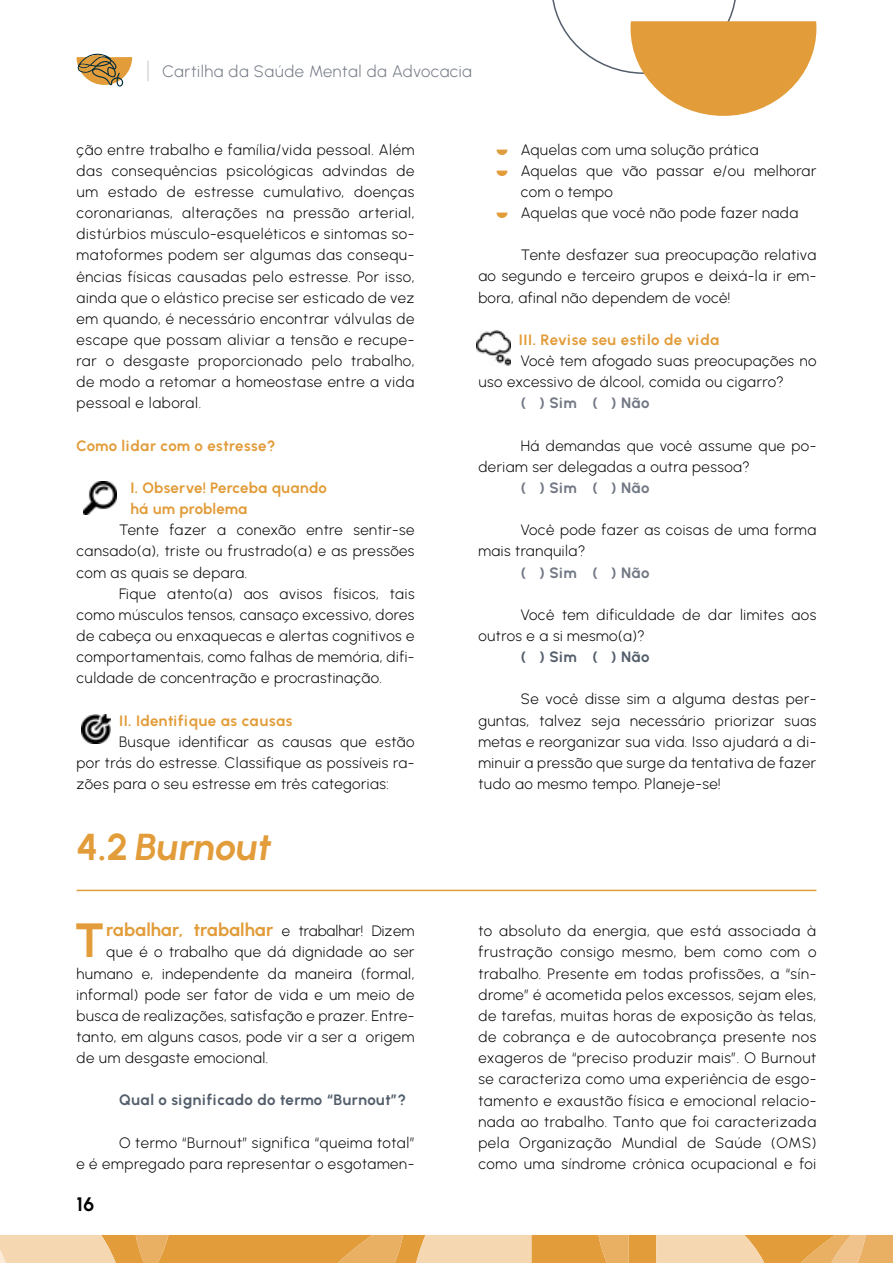
<style>
.page{position:relative;width:893px;height:1263px;background:#fff}
.page>*{position:absolute;margin:0;border:0;box-sizing:border-box;transform-origin:0 0}
.t1{font:700 48px "Urbanist";color:#e29c39}
.t2{font:italic 700 37.5px "Urbanist";letter-spacing:-.01em;color:#e29c39}
.t3{font:700 19.5px "Urbanist";color:#000}
.t4{font:700 18px "Urbanist";color:#e29c39}
.t5{font:300 16.5px "Urbanist";letter-spacing:.025em;color:#717783}
.t6{font:300 15px/21.1px "Urbanist";letter-spacing:.03em;color:#000;text-align:justify}
.t7{font:700 15px/21.1px "Urbanist";letter-spacing:.02em;color:#e29c39}
.t8{font:700 15px "Urbanist";letter-spacing:.025em;color:#535e6b}
.t9{font:700 15px "Urbanist";letter-spacing:.015em;color:#717783}
.s1{font-style:normal}
.s2{font-weight:300;font-size:15px;color:#000}
</style>
<div class="page">
<svg style="left:552px;top:0;width:264px;height:116px"></svg>
<div style="left:629px;top:1235px;width:27px;height:28px;background:#e29c39"></div>
<svg style="left:656px;top:1235px;width:237px;height:28px"></svg>
<svg style="left:0;top:1235px;width:629px;height:28px"></svg>
<svg style="left:77px;top:54px;width:55px;height:33px"></svg>
<hr style="left:147px;top:61px;width:2px;height:20px;background:#d8d8dc">
<hr style="left:77px;top:890px;width:739px;height:1px;background:#e29c39">
<img style="left:84px;top:481px;width:33px;height:33px">
<img style="left:82px;top:715px;width:28px;height:28px">
<img style="left:476px;top:331px;width:35px;height:34px">
<p class="t5" style="left:163px;top:61px;width:311px">Cartilha da Saúde Mental da Advocacia</p>
<p class="t6" style="left:77px;top:139px;width:339px">ção entre trabalho e família/vida pessoal. Além das consequências psicológicas advindas de um estado de estresse cumulativo, doenças coronarianas, alterações na pressão arterial, distúrbios músculo-esqueléticos e sintomas so&shy;matoformes podem ser algumas das consequ&shy;ências físicas causadas pelo estresse. Por isso, ainda que o elástico precise ser esticado de vez em quando, é necessário encontrar válvulas de escape que possam aliviar a tensão e recupe&shy;rar o desgaste proporcionado pelo trabalho, de modo a retomar a homeostase entre a vida pessoal e laboral.</p>
<p class="t7" style="left:77px;top:435px;width:200px">Como lidar com o estresse?</p>
<p class="t7" style="left:131px;top:477px;width:198px">I. Observe! Perceba quando há um problema</p>
<p class="t6" style="left:77px;top:519px;width:339px;text-indent:43px">Tente fazer a conexão entre sentir-se cansado(a), triste ou frustrado(a) e as pressões com as quais se depara.</p>
<p class="t6" style="left:77px;top:583px;width:340px;text-indent:43px">Fique atento(a) aos avisos físicos, tais como músculos tensos, cansaço excessivo, dores de cabeça ou enxaquecas e alertas cognitivos e comportamentais, como falhas de memória, difi&shy;culdade de concentração e procrastinação.</p>
<p class="t7" style="left:119px;top:710px;width:175px">II. Identifique as causas</p>
<p class="t6" style="left:77px;top:731px;width:339px;text-indent:43px">Busque identificar as causas que estão por trás do estresse. Classifique as possíveis ra&shy;zões para o seu estresse em três categorias:</p>
<h2 class="t2" style="left:77px;top:824px;width:199px"><span class="s1">4.2</span> Burnout</h2>
<h1 class="t1" style="left:75px;top:912px;width:32px">T</h1>
<p class="t4" style="left:106px;top:919px;width:310px">rabalhar, trabalhar <span class="s2">e trabalhar! Dizem</span></p>
<p class="t6" style="left:77px;top:941px;width:339px;text-indent:30px">que é o trabalho que dá dignidade ao ser humano e, independente da maneira (formal, informal) pode ser fator de vida e um meio de busca de realizações, satisfação e prazer. Entre&shy;tanto, em alguns casos, pode vir a ser a origem de um desgaste emocional.</p>
<p class="t8" style="left:119px;top:1091px;width:288px">Qual o significado do termo “Burnout”?</p>
<p class="t6" style="left:77px;top:1132px;width:339px;text-align:right">O termo “Burnout” significa “queima total”<br>e é empregado para representar o esgotamen-</p>
<h3 class="t3" style="left:77px;top:1192px;width:19px">16</h3>
<p class="t6" style="left:521px;top:139px;width:297px;text-align:left">Aquelas com uma solução prática<br>Aquelas que vão passar e/ou melhorar com o tempo<br>Aquelas que você não pode fazer nada</p>
<p class="t6" style="left:478px;top:244px;width:339px;text-indent:43px">Tente desfazer sua preocupação relativa ao segundo e terceiro grupos e deixá-la ir em&shy;bora, afinal não dependem de você!</p>
<p class="t7" style="left:519px;top:329px;width:202px">III. Revise seu estilo de vida</p>
<p class="t6" style="left:478px;top:350px;width:340px;text-indent:43px">Você tem afogado suas preocupações no uso excessivo de álcool, comida ou cigarro?</p>
<p class="t9" style="left:521px;top:394px;width:130px">( ) Sim ( ) Não</p>
<p class="t6" style="left:478px;top:435px;width:339px;text-indent:43px">Há demandas que você assume que po&shy;deriam ser delegadas a outra pessoa?</p>
<p class="t9" style="left:521px;top:479px;width:130px">( ) Sim ( ) Não</p>
<p class="t6" style="left:478px;top:519px;width:339px;text-indent:43px">Você pode fazer as coisas de uma forma mais tranquila?</p>
<p class="t9" style="left:521px;top:563px;width:130px">( ) Sim ( ) Não</p>
<p class="t6" style="left:478px;top:604px;width:339px;text-indent:43px">Você tem dificuldade de dar limites aos outros e a si mesmo(a)?</p>
<p class="t8" style="left:521px;top:648px;width:130px">( ) Sim ( ) Não</p>
<p class="t6" style="left:478px;top:689px;width:340px;text-indent:43px">Se você disse sim a alguma destas per&shy;guntas, talvez seja necessário priorizar suas metas e reorganizar sua vida. Isso ajudará a di&shy;minuir a pressão que surge da tentativa de fazer tudo ao mesmo tempo. Planeje-se!</p>
<p class="t6" style="left:478px;top:920px;width:339px">to absoluto da energia, que está associada à frustração consigo mesmo, bem como com o trabalho. Presente em todas profissões, a “sín&shy;drome” é acometida pelos excessos, sejam eles, de tarefas, muitas horas de exposição às telas, de cobrança e de autocobrança presente nos exageros de “preciso produzir mais”. O Burnout se caracteriza como uma experiência de esgo&shy;tamento e exaustão física e emocional relacio&shy;nada ao trabalho. Tanto que foi caracterizada pela Organização Mundial de Saúde (OMS) como uma síndrome crônica ocupacional e foi</p>
</div>
